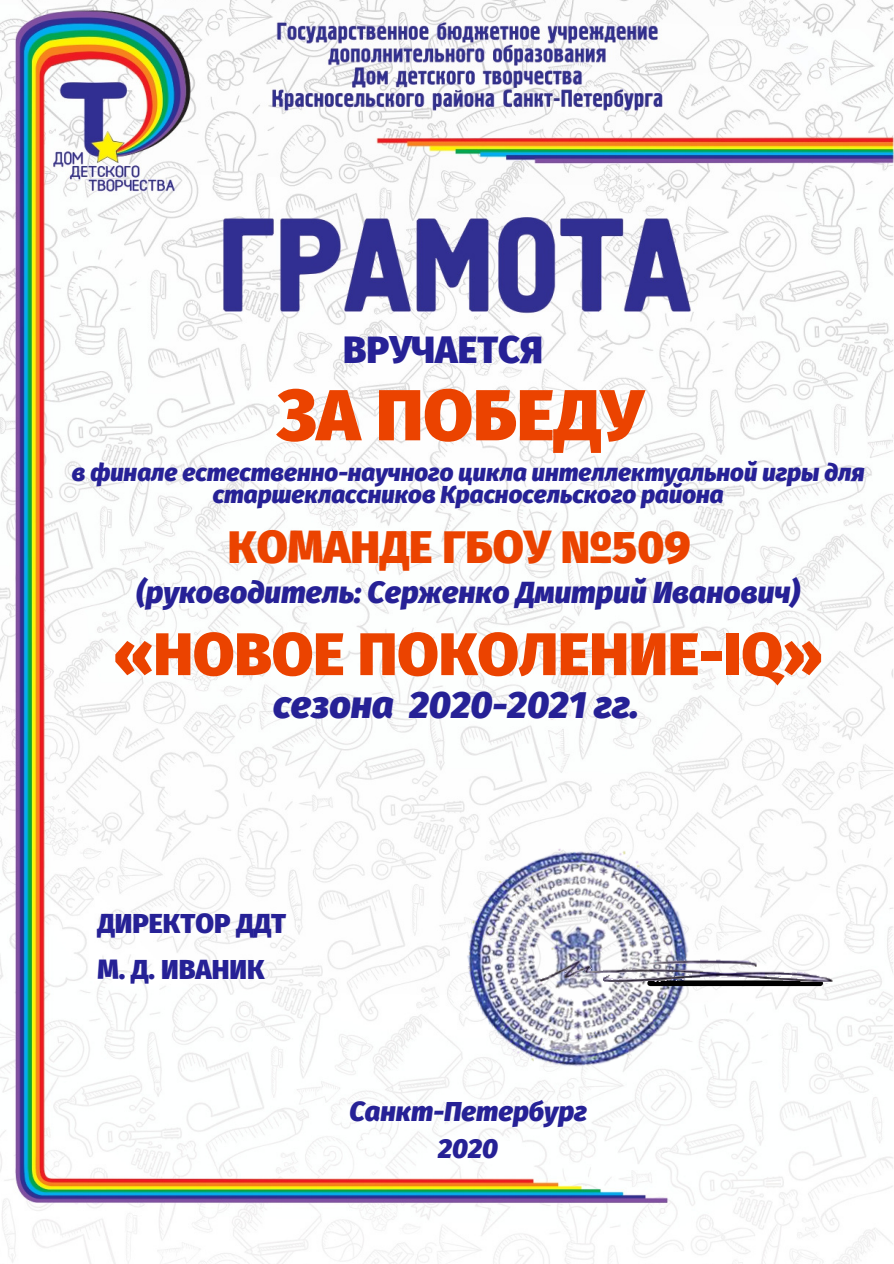
<style>
.page{position:relative;width:894px;height:1264px;background:#fff}
.page>*{position:absolute;margin:0;border:0;box-sizing:border-box;transform-origin:0 0}
.t1{font:900 72px "Fira Sans";color:#eb4300}
.t2{font:900 60px "Fira Sans";color:#eb4300}
.t3{font:900 45px "Fira Sans";color:#eb4300}
.t4{font:italic 900 37.5px "Fira Sans";color:#262196}
.t5{font:900 37.5px "Fira Sans";color:#262196}
.t6{font:italic 900 30px "Fira Sans";color:#262196}
.t7{font:900 27px "Fira Sans";color:#262196}
.t8{font:italic 900 27px "Fira Sans";color:#262196}
.t9{font:italic 900 24px/22.5px "Fira Sans";color:#262196;text-align:center}
</style>
<div class="page">
<img style="left:0;top:0;width:893px;height:1263px">
<img style="left:418px;top:793px;width:338px;height:337px">
<img style="left:519px;top:911px;width:342px;height:143px">
<p class="t5" style="left:343px;top:328px;width:201px">ВРУЧАЕТСЯ</p>
<p class="t1" style="left:277px;top:373px;width:368px">ЗА ПОБЕДУ</p>
<p class="t9" style="left:72px;top:461px;width:794px">в финале естественно-научного цикла интеллектуальной игры для старшеклассников Красносельского района</p>
<p class="t3" style="left:228px;top:520px;width:464px">КОМАНДЕ ГБОУ №509</p>
<p class="t6" style="left:136px;top:574px;width:664px">(руководитель: Серженко Дмитрий Иванович)</p>
<p class="t2" style="left:114px;top:619px;width:710px">«НОВОЕ ПОКОЛЕНИЕ-IQ»</p>
<p class="t4" style="left:273px;top:683px;width:367px">сезона 2020-2021 гг.</p>
<p class="t7" style="left:97px;top:907px;width:190px">ДИРЕКТОР ДДТ</p>
<p class="t7" style="left:97px;top:953px;width:168px">М. Д. ИВАНИК</p>
<p class="t8" style="left:349px;top:1095px;width:239px">Санкт-Петербург</p>
<p class="t8" style="left:438px;top:1132px;width:61px">2020</p>
</div>
